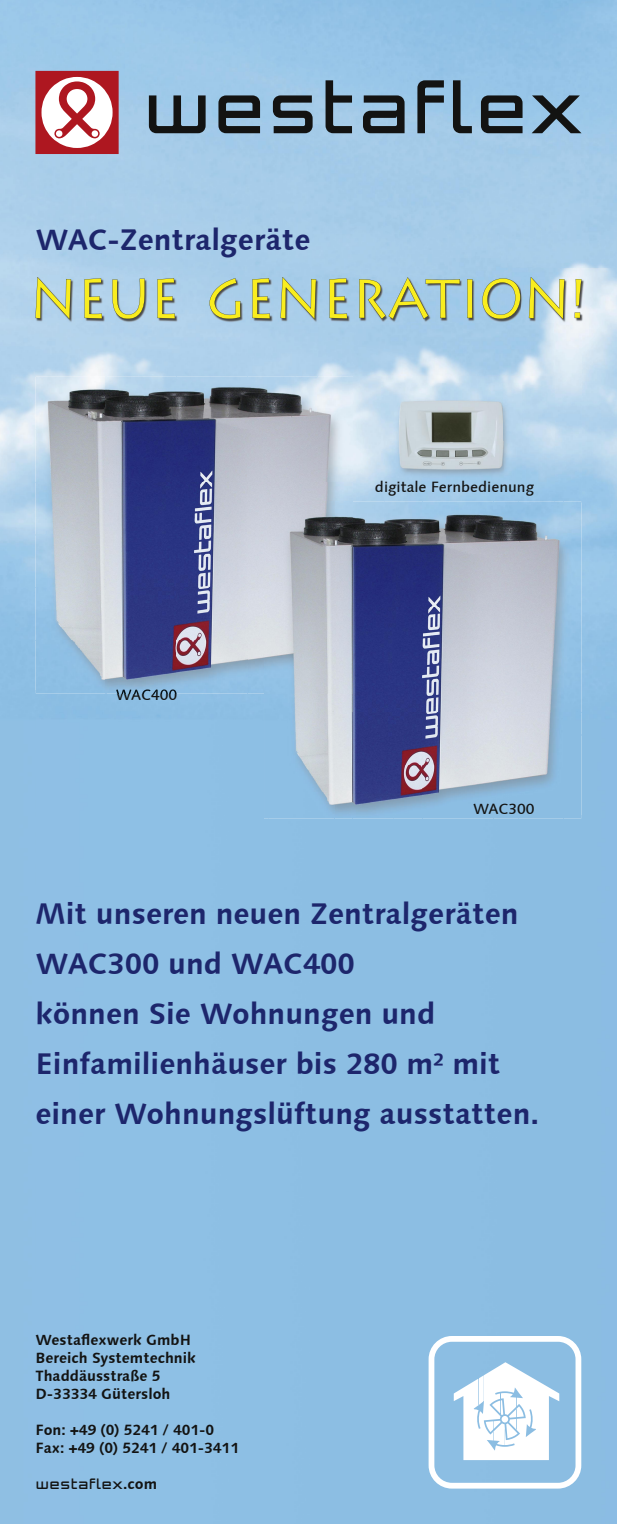
<style>
.page{position:relative;width:617px;height:1524px;background:#fff}
.page>*{position:absolute;margin:0;border:0;box-sizing:border-box;transform-origin:0 0}
.t1{font:700 30px/50px "Linotype Syntax";color:#1d266c}
.t2{font:700 15px/18px "Linotype Syntax";color:#131312}
.t3{font:500 15px "Linotype Syntax";color:#131312}
.s1{font-family:"Westatype";font-weight:400}
</style>
<div class="page">
<img style="left:581px;top:278px;width:36px;height:1246px">
<div style="left:170px;top:693px;width:98px;height:831px;background:#8dbfe4"></div>
<img style="left:116px;top:693px;width:60px;height:7px">
<svg style="left:35px;top:71px;width:84px;height:83px"></svg>
<svg style="left:149px;top:80px;width:432px;height:53px;background:#6f8ca1"></svg>
<svg style="left:453px;top:1362px;width:106px;height:98px"></svg>
<div style="left:428px;top:1336px;width:153px;height:152px;border:6px solid #fff;border-radius:20px"></div>
<img style="left:36px;top:277px;width:548px;height:45px">
<svg style="left:35px;top:277px;width:546px;height:42px;background:#b3c7aa"></svg>
<img style="left:35px;top:376px;width:318px;height:106px">
<img style="left:35px;top:482px;width:212px;height:211px">
<img style="left:247px;top:482px;width:106px;height:26px">
<img style="left:116px;top:689px;width:60px;height:4px">
<img style="left:352px;top:501px;width:229px;height:317px">
<img style="left:264px;top:693px;width:88px;height:125px">
<img style="left:264px;top:501px;width:89px;height:192px">
<img style="left:382px;top:383px;width:139px;height:109px">
<p class="t1" style="left:35px;top:214px;width:276px">WAC-Zentralgeräte</p>
<p class="t3" style="left:116px;top:686px;width:63px">WAC400</p>
<p class="t3" style="left:375px;top:477px;width:161px">digitale Fernbedienung</p>
<p class="t3" style="left:473px;top:800px;width:63px">WAC300</p>
<p class="t1" style="left:35px;top:888px;width:505px">Mit unseren neuen Zentralgeräten<br>WAC300 und WAC400<br>können Sie Wohnungen und<br>Einfamilienhäuser bis 280 m² mit einer Wohnungslüftung ausstatten.</p>
<p class="t2" style="left:35px;top:1330px;width:162px">Westaflexwerk GmbH<br>Bereich Systemtechnik<br>Thaddäusstraße 5<br>D-33334 Gütersloh</p>
<p class="t2" style="left:35px;top:1420px;width:205px">Fon: +49 (0) 5241 / 401-0<br>Fax: +49 (0) 5241 / 401-3411</p>
<p class="t2" style="left:35px;top:1474px;width:123px"><span class="s1">2</span>.com</p>
</div>
